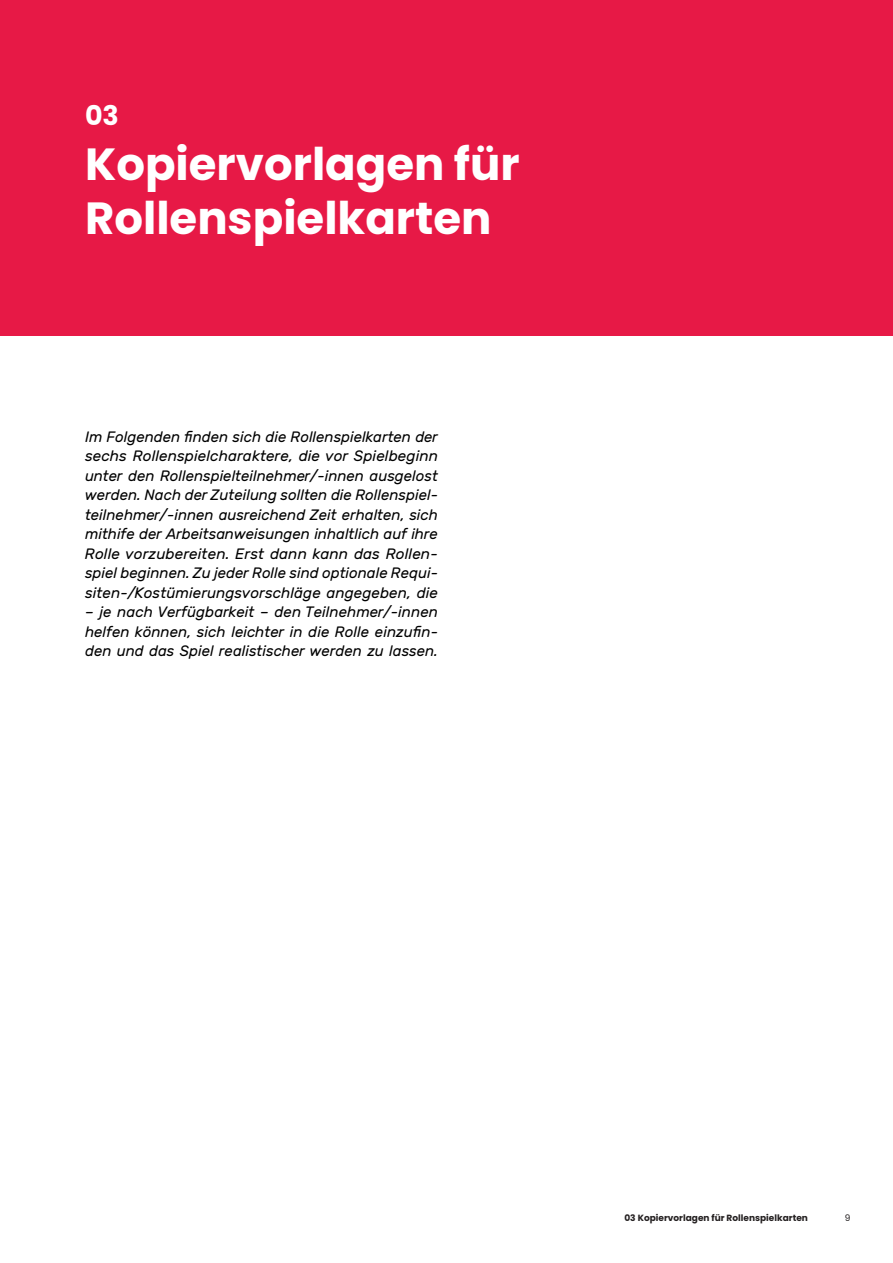
<style>
.page{position:relative;width:893px;height:1263px;background:#fff}
.page>*{position:absolute;margin:0;border:0;box-sizing:border-box;transform-origin:0 0}
.Paragraph_Style_schwarz{font:700 45px "Poppins";color:#fff}
.Paragraph_Style_schwarz-2{font:700 27px "Poppins";color:#fff}
.Paragraph_Style_schwarz-3{font:italic 15px/19.5px "Rubik";color:#000;text-align:justify}
.Paragraph_Style_schwarz-4{font:700 9px "Poppins";color:#231f20}
.Paragraph_Style_schwarz-5{font:9px "Poppins";color:#231f20}
</style>
<div class="page">
<div style="left:0;top:0;width:893px;height:336px;background:#e71946"></div>
<p class="Paragraph_Style_schwarz-2" style="left:85px;top:100px;width:35px">03</p>
<p class="Paragraph_Style_schwarz" style="left:85px;top:138px;width:436px">Kopiervorlagen für</p>
<p class="Paragraph_Style_schwarz" style="left:85px;top:192px;width:408px">Rollenspielkarten</p>
<p class="Paragraph_Style_schwarz-3" style="left:85px;top:427px;width:355px">Im Folgenden finden sich die Rollenspielkarten der sechs Rollenspielcharaktere, die vor Spielbeginn unter den Rollenspielteilnehmer/-innen ausgelost werden. Nach der Zuteilung sollten die Rollenspiel&shy;teilnehmer/-innen ausreichend Zeit erhalten, sich mithife der Arbeitsanweisungen inhaltlich auf ihre Rolle vorzubereiten. Erst dann kann das Rollen&shy;spiel beginnen. Zu jeder Rolle sind optionale Requi&shy;siten-/Kostümierungsvorschläge angegeben, die</p>
<p class="Paragraph_Style_schwarz-3" style="left:85px;top:603px;width:354px">– je nach Verfügbarkeit – den Teilnehmer/-innen helfen können, sich leichter in die Rolle einzufin&shy;den und das Spiel realistischer werden zu lassen.</p>
<p class="Paragraph_Style_schwarz-4" style="left:624px;top:1213px;width:185px">03 Kopiervorlagen für Rollenspielkarten</p>
<p class="Paragraph_Style_schwarz-5" style="left:845px;top:1213px;width:7px">9</p>
</div>
